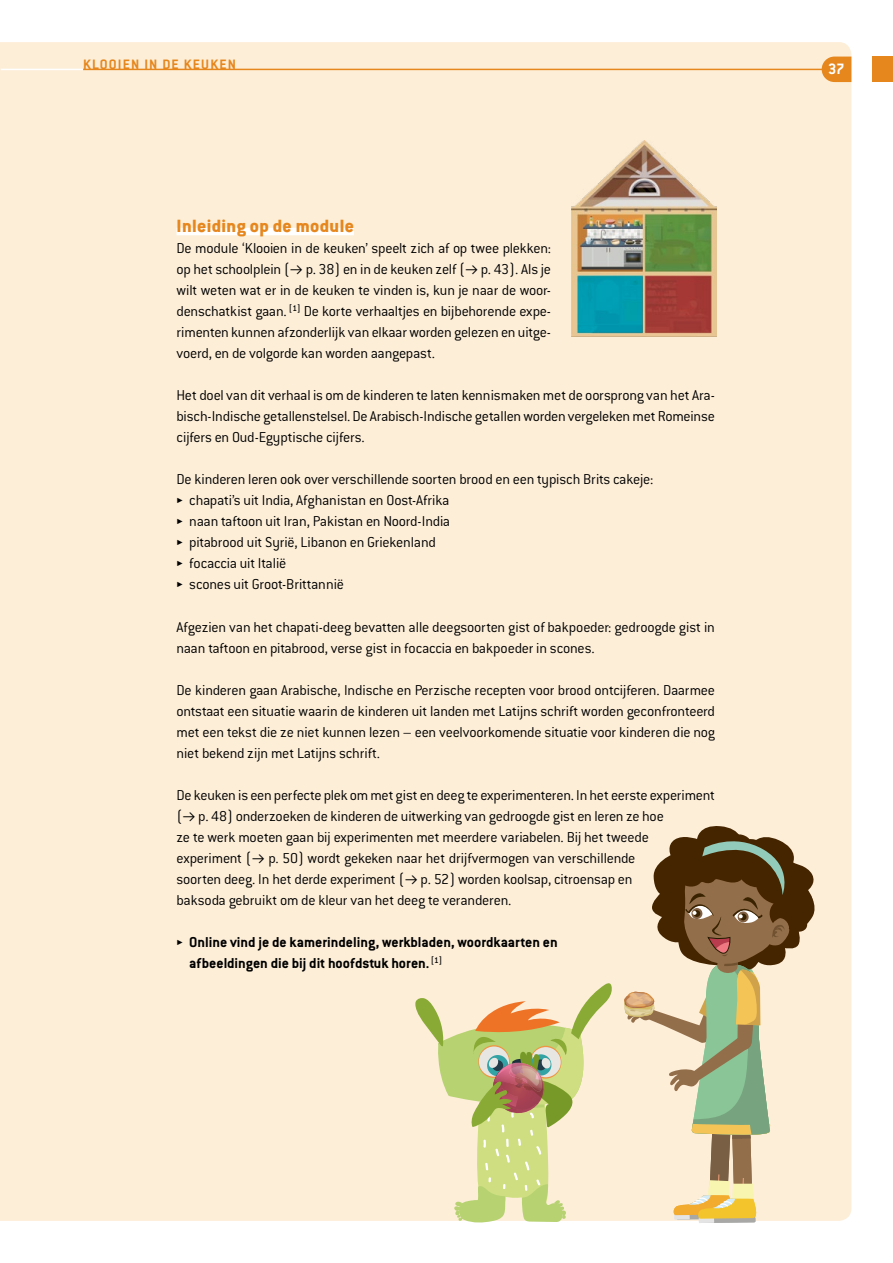
<style>
.page{position:relative;width:893px;height:1263px;background:#fff}
.page>*{position:absolute;margin:0;border:0;box-sizing:border-box;transform-origin:0 0}
.t1{font:800 19.5px "Conduit ITC Pro";letter-spacing:.02em;color:#e6871e}
.t2{font:700 16.5px "Conduit ITC Pro";color:#fff}
.t3{font:300 15.75px/21px "Conduit ITC Pro";letter-spacing:-.015em;color:#000;text-align:justify}
.t4{font:700 15.75px/21px "Conduit ITC Pro";color:#000}
.t5{font:700 15px "Conduit ITC Pro";letter-spacing:.08em;color:#e6871e}
.s1{font-family:"Biotif";font-weight:400;font-size:14.25px}
.s2{font-family:"Klavika Arrows";font-size:10.5px}
.s3{font-family:"Klavika Arrows";font-weight:300;font-size:10.5px}
</style>
<div class="page">
<div style="left:1px;top:42px;width:850px;height:1179px;background:#fdeed8"></div>
<img style="left:0;top:42px;width:1px;height:1179px">
<svg style="left:415px;top:982px;width:198px;height:241px;background:#ded8a6"></svg>
<svg style="left:623px;top:826px;width:196px;height:397px;background:#c7b999"></svg>
<div style="left:177px;top:228px;width:177px;height:7px;background:#fff"></div>
<img style="left:572px;top:140px;width:145px;height:197px">
<hr style="left:83px;top:69px;width:766px;height:1px;background:#e6871e">
<hr style="left:1px;top:69px;width:82px;height:1px;background:#fff">
<div style="left:872px;top:57px;width:21px;height:25px;background:#e6871e"></div>
<div style="left:822px;top:57px;width:29px;height:25px;background:#e6871e;border-radius:13px"></div>
<p class="t5" style="left:83px;top:55px;width:154px">KLOOIEN IN DE KEUKEN</p>
<p class="t2" style="left:828px;top:59px;width:18px">37</p>
<p class="t1" style="left:177px;top:214px;width:179px">Inleiding op de module</p>
<p class="t3" style="left:177px;top:237px;width:376px">De module ‘Klooien in de keuken’ speelt zich af op twee plekken: op het schoolplein (<span class="s1">→</span> p. 38) en in de keuken zelf (<span class="s1">→</span> p. 43). Als je wilt weten wat er in de keuken te vinden is, kun je naar de woor&shy;denschatkist gaan. <sup>[1]</sup> De korte verhaaltjes en bijbehorende expe&shy;rimenten kunnen afzonderlijk van elkaar worden gelezen en uitge&shy;voerd, en de volgorde kan worden aangepast.</p>
<p class="t3" style="left:177px;top:385px;width:540px">Het doel van dit verhaal is om de kinderen te laten kennismaken met de oorsprong van het Ara&shy;bisch-Indische getallenstelsel. De Arabisch-Indische getallen worden vergeleken met Romeinse cijfers en Oud-Egyptische cijfers.</p>
<p class="t3" style="left:177px;top:469px;width:478px;text-align:left">De kinderen leren ook over verschillende soorten brood en een typisch Brits cakeje:<br><span class="s2">5</span> chapati’s uit India, Afghanistan en Oost-Afrika<br><span class="s2">5</span> naan taftoon uit Iran, Pakistan en Noord-India<br><span class="s2">5</span> pitabrood uit Syrië, Libanon en Griekenland<br><span class="s2">5</span> focaccia uit Italië<br><span class="s2">5</span> scones uit Groot-Brittannië</p>
<p class="t3" style="left:177px;top:616px;width:540px">Afgezien van het chapati-deeg bevatten alle deegsoorten gist of bakpoeder: gedroogde gist in naan taftoon en pitabrood, verse gist in focaccia en bakpoeder in scones.</p>
<p class="t3" style="left:177px;top:679px;width:540px">De kinderen gaan Arabische, Indische en Perzische recepten voor brood ontcijferen. Daarmee ontstaat een situatie waarin de kinderen uit landen met Latijns schrift worden geconfronteerd met een tekst die ze niet kunnen lezen – een veelvoorkomende situatie voor kinderen die nog niet bekend zijn met Latijns schrift.</p>
<p class="t3" style="left:176px;top:785px;width:540px;text-align:left">De keuken is een perfecte plek om met gist en deeg te experimenteren. In het eerste experiment (<span class="s1">→</span> p. 48) onderzoeken de kinderen de uitwerking van gedroogde gist en leren ze hoe<br>ze te werk moeten gaan bij experimenten met meerdere variabelen. Bij het tweede experiment (<span class="s1">→</span> p. 50) wordt gekeken naar het drijfvermogen van verschillende<br>soorten deeg. In het derde experiment (<span class="s1">→</span> p. 52) worden koolsap, citroensap en<br>baksoda gebruikt om de kleur van het deeg te veranderen.</p>
<p class="t4" style="left:189px;top:932px;width:370px;text-indent:-13px"><span class="s3">5</span> Online vind je de kamerindeling, werkbladen, woordkaarten en afbeeldingen die bij dit hoofdstuk horen.<sup>[1]</sup></p>
</div>
